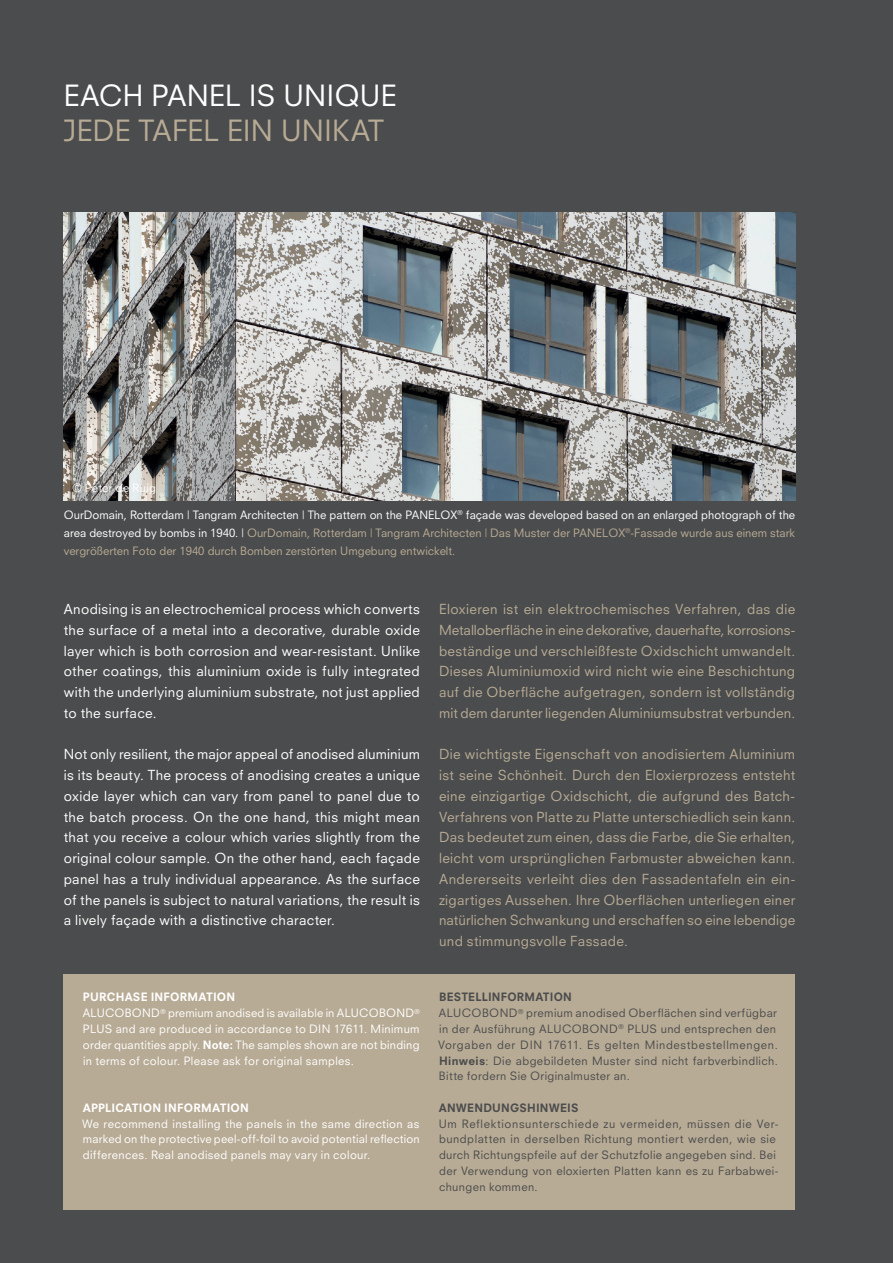
<style>
.page{position:relative;width:893px;height:1263px;background:#4b4c4d}
.page>*{position:absolute;margin:0;border:0;box-sizing:border-box;transform-origin:0 0}
.t1{font:28.5px "Neuzeit SLT Std";color:#b8ab95}
.t2{font:28.5px "Neuzeit SLT Std";letter-spacing:.005em;color:#fff}
.t3{font:13.5px/20.7px "Neuzeit SLT Std";letter-spacing:.005em;color:#b8ab95;text-align:justify}
.t4{font:13.5px/20.7px "Neuzeit SLT Std";letter-spacing:.025em;color:#fff;text-align:justify}
.t5{font:11.25px/15.8px "Neuzeit SLT Std";letter-spacing:.035em;color:#4b4c4d}
.t6{font:11.25px/15.8px "Neuzeit SLT Std";letter-spacing:.025em;color:#fff}
.t7{font:11.25px/18px "Neuzeit S";color:#b8ab95;text-align:justify}
.t8{font:800 11.25px "Neuzeit SLT Std";letter-spacing:.02em;color:#fff}
.t9{font:800 11.25px "Neuzeit SLT Std";letter-spacing:.02em;color:#4b4c4d}
.t10{font:11.25px "Neuzeit S";letter-spacing:.03em;color:#fff}
.s1{color:#fff}
.s2{font-weight:800}
</style>
<div class="page">
<img style="left:64px;top:212px;width:731px;height:289px">
<div style="left:64px;top:974px;width:731px;height:235px;background:#b8ab95"></div>
<h1 class="t2" style="left:64px;top:79px;width:334px">EACH PANEL IS UNIQUE</h1>
<h1 class="t1" style="left:64px;top:113px;width:322px">JEDE TAFEL EIN UNIKAT</h1>
<p class="t10" style="left:73px;top:481px;width:85px">© Peter de Ruig</p>
<p class="t7" style="left:64px;top:505px;width:733px"><span class="s1">OurDomain, Rotterdam | Tangram Architecten | The pattern on the PANELOX</span><sup>®</sup> <span class="s1">façade was developed based on an enlarged photograph of the area destroyed by bombs in 1940. |</span> OurDomain, Rotterdam | Tangram Architecten | Das Muster der PANELOX<sup>®</sup>-Fassade wurde aus einem stark vergrößerten Foto der 1940 durch Bomben zerstörten Umgebung entwickelt.</p>
<p class="t4" style="left:64px;top:599px;width:358px">Anodising is an electrochemical process which converts the surface of a metal into a decorative, durable oxide layer which is both corrosion and wear-resistant. Unlike other coatings, this aluminium oxide is fully integrated with the underlying aluminium substrate, not just applied to the surface.</p>
<p class="t4" style="left:64px;top:744px;width:358px">Not only resilient, the major appeal of anodised aluminium is its beauty. The process of anodising creates a unique oxide layer which can vary from panel to panel due to the batch process. On the one hand, this might mean that you receive a colour which varies slightly from the original colour sample. On the other hand, each façade panel has a truly individual appearance. As the surface of the panels is subject to natural variations, the result is a lively façade with a distinctive character.</p>
<p class="t6" style="left:83px;top:989px;width:339px"><span class="s2">PURCHASE INFORMATION<br></span>ALUCOBOND<sup>®</sup> premium anodised is available in ALUCOBOND<sup>® </sup>PLUS and are produced in accordance to DIN 17611. Minimum order quantities apply. <span class="s2">Note:</span> The samples shown are not binding in terms of colour. Please ask for original samples.</p>
<p class="t8" style="left:83px;top:1101px;width:168px">APPLICATION INFORMATION</p>
<p class="t6" style="left:82px;top:1115px;width:339px;text-align:justify">We recommend installing the panels in the same direction as marked on the protective peel-off-foil to avoid potential reflection differences. Real anodised panels may vary in colour.</p>
<p class="t3" style="left:439px;top:599px;width:358px">Eloxieren ist ein elektrochemisches Verfahren, das die Metalloberfläche in eine dekorative, dauerhafte, korrosions&shy;beständige und verschleißfeste Oxidschicht umwandelt.<br>Dieses Aluminiumoxid wird nicht wie eine Beschichtung auf die Oberfläche aufgetragen, sondern ist vollständig mit dem darunter liegenden Aluminiumsubstrat verbunden.</p>
<p class="t3" style="left:439px;top:744px;width:358px">Die wichtigste Eigenschaft von anodisiertem Aluminium ist seine Schönheit. Durch den Eloxierprozess entsteht eine einzigartige Oxidschicht, die aufgrund des Batch-Verfahrens von Platte zu Platte unterschiedlich sein kann.<br>Das bedeutet zum einen, dass die Farbe, die Sie erhalten, leicht vom ursprünglichen Farbmuster abweichen kann.<br>Andererseits verleiht dies den Fassadentafeln ein ein&shy;zigartiges Aussehen. Ihre Oberflächen unterliegen einer natürlichen Schwankung und erschaffen so eine lebendige und stimmungsvolle Fassade.</p>
<p class="t5" style="left:438px;top:989px;width:341px"><span class="s2">BESTELLINFORMATION<br></span>ALUCOBOND<sup>®</sup> premium anodised Oberflächen sind verfügbar in der Ausführung ALUCOBOND<sup>®</sup> PLUS und entsprechen den Vorgaben der DIN 17611. Es gelten Mindestbestellmengen.<br><span class="s2">Hinweis</span>: Die abgebildeten Muster sind nicht farbverbindlich.<br>Bitte fordern Sie Originalmuster an.</p>
<p class="t9" style="left:439px;top:1101px;width:141px">ANWENDUNGSHINWEIS</p>
<p class="t5" style="left:439px;top:1115px;width:341px">Um Reflektionsunterschiede zu vermeiden, müssen die Ver&shy;bundplatten in derselben Richtung montiert werden, wie sie durch Richtungspfeile auf der Schutzfolie angegeben sind. Bei der Verwendung von eloxierten Platten kann es zu Farbabwei&shy;chungen kommen.</p>
</div>
